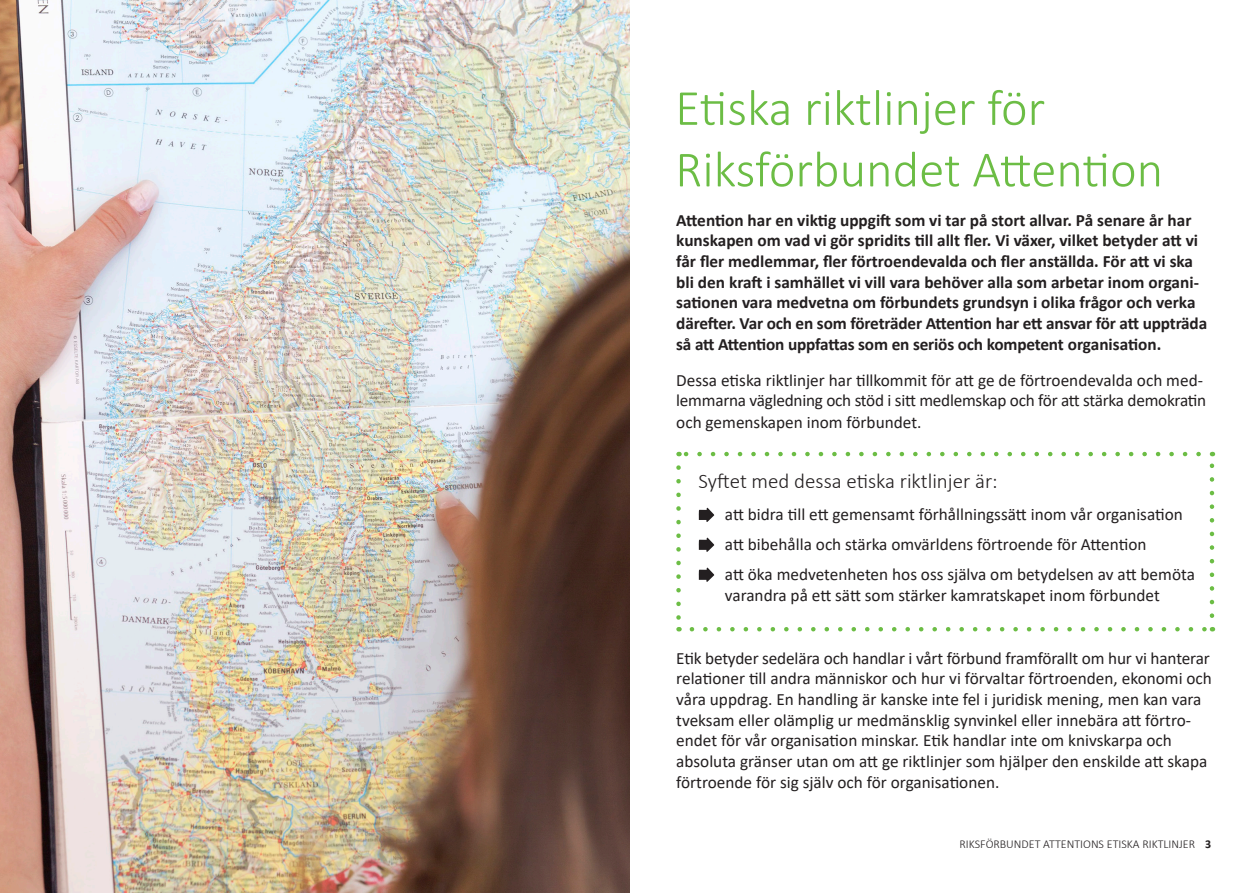
<style>
.page{position:relative;width:1259px;height:893px;background:#fff}
.page>*{position:absolute;margin:0;border:0;box-sizing:border-box;transform-origin:0 0}
.t1{font:300 51px "Calibri";color:#6cbd45}
.t2{font:300 21px "Calibri";color:#231f20}
.brödtext{font:17.25px/20.7px "Calibri";color:#231f20}
.brödtext-2{font:700 17.25px/20.7px "Calibri";color:#231f20}
.t3{font:300 12px "Calibri";color:#231f20}
.t4{font:700 12px "Calibri";color:#231f20}
</style>
<div class="page">
<img style="left:0;top:0;width:629px;height:893px">
<svg style="left:699px;top:508px;width:15px;height:14px"></svg>
<svg style="left:699px;top:538px;width:15px;height:14px"></svg>
<svg style="left:699px;top:568px;width:15px;height:14px"></svg>
<svg style="left:692px;top:627px;width:513px;height:4px"></svg>
<svg style="left:685px;top:452px;width:513px;height:4px"></svg>
<svg style="left:676px;top:467px;width:5px;height:164px"></svg>
<svg style="left:1209px;top:452px;width:5px;height:164px"></svg>
<p class="t1" style="left:675px;top:76px;width:371px">Etiska riktlinjer för</p>
<p class="t1" style="left:675px;top:138px;width:489px">Riksförbundet Attention</p>
<p class="brödtext-2" style="left:676px;top:209px;width:532px">Attention har en viktig uppgift som vi tar på stort allvar. På senare år har kunskapen om vad vi gör spridits till allt fler. Vi växer, vilket betyder att vi får fler medlemmar, fler förtroendevalda och fler anställda. För att vi ska bli den kraft i samhället vi vill vara behöver alla som arbetar inom organi&shy;sationen vara medvetna om förbundets grundsyn i olika frågor och verka därefter. Var och en som företräder Attention har ett ansvar för att uppträda så att Attention uppfattas som en seriös och kompetent organisation.</p>
<p class="brödtext" style="left:676px;top:369px;width:531px;line-height:21.1px">Dessa etiska riktlinjer har tillkommit för att ge de förtroendevalda och med&shy;lemmarna vägledning och stöd i sitt medlemskap och för att stärka demokratin och gemenskapen inom förbundet.</p>
<p class="t2" style="left:698px;top:468px;width:301px">Syftet med dessa etiska riktlinjer är:</p>
<p class="brödtext" style="left:698px;top:503px;width:486px">• att bidra till ett gemensamt förhållningssätt inom vår organisation</p>
<p class="brödtext" style="left:698px;top:533px;width:450px">• att bibehålla och stärka omvärldens förtroende för Attention</p>
<p class="brödtext" style="left:698px;top:563px;width:498px;text-align:center">• att öka medvetenheten hos oss själva om betydelsen av att bemöta varandra på ett sätt som stärker kamratskapet inom förbundet</p>
<p class="brödtext" style="left:676px;top:647px;width:537px">Etik betyder sedelära och handlar i vårt förbund framförallt om hur vi hanterar relationer till andra människor och hur vi förvaltar förtroenden, ekonomi och våra uppdrag. En handling är kanske inte fel i juridisk mening, men kan vara tveksam eller olämplig ur medmänsklig synvinkel eller innebära att förtro&shy;endet för vår organisation minskar. Etik handlar inte om knivskarpa och absoluta gränser utan om att ge riktlinjer som hjälper den enskilde att skapa förtroende för sig själv och för organisationen.</p>
<p class="t3" style="left:959px;top:836px;width:237px">RIKSFÖRBUNDET ATTENTIONS ETISKA RIKTLINJER</p>
<p class="t4" style="left:1205px;top:835px;width:8px">3</p>
</div>
